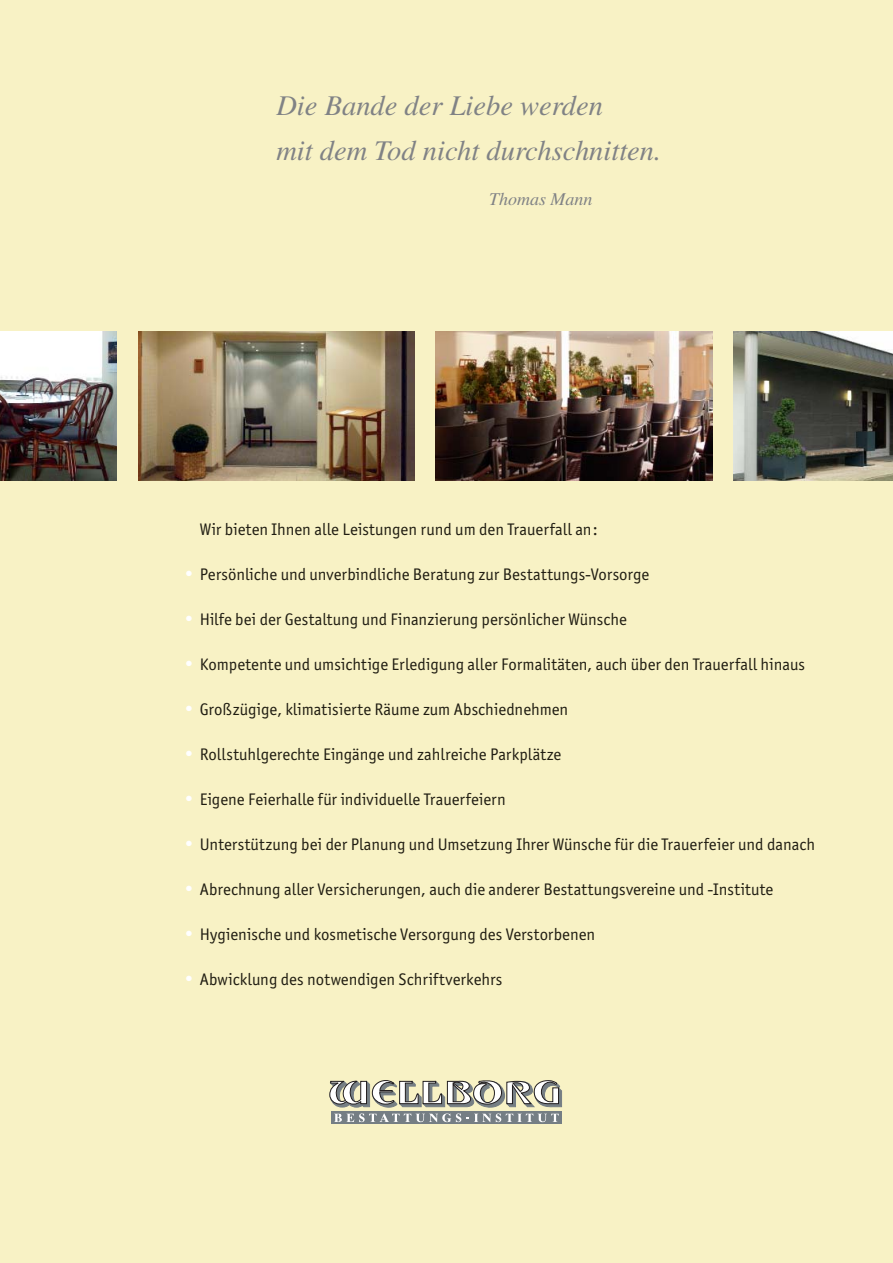
<style>
.page{position:relative;width:893px;height:1263px;background:#f8f2c5}
.page>*{position:absolute;margin:0;border:0;box-sizing:border-box;transform-origin:0 0}
.t1{font:49.5px "Times LT";color:#fff}
.t2{font:italic 28.5px/45px "Times LT";color:#808285}
.t3{font:italic 18px "Times LT";color:#808285}
.t4{font:16.8px "Officina San ITC";color:#201d12}
</style>
<div class="page">
<div style="left:331px;top:1111px;width:231px;height:13px;background:#757e84"></div>
<svg style="left:329px;top:1080px;width:233px;height:42px"></svg>
<img style="left:0;top:332px;width:117px;height:149px">
<img style="left:138px;top:332px;width:277px;height:149px">
<img style="left:436px;top:332px;width:276px;height:149px">
<img style="left:733px;top:332px;width:160px;height:149px">
<h2 class="t2" style="left:276px;top:85px;width:386px">Die Bande der Liebe werden<br>mit dem Tod nicht durchschnitten.</h2>
<p class="t3" style="left:489px;top:192px;width:105px">Thomas Mann</p>
<p class="t4" style="left:200px;top:522px;width:399px">Wir bieten Ihnen alle Leistungen rund um den Trauerfall an:</p>
<h1 class="t1" style="left:183px;top:550px;width:14px">·</h1>
<p class="t4" style="left:200px;top:567px;width:451px">Persönliche und unverbindliche Beratung zur Bestattungs-Vorsorge</p>
<h1 class="t1" style="left:183px;top:595px;width:14px">·</h1>
<p class="t4" style="left:200px;top:612px;width:428px">Hilfe bei der Gestaltung und Finanzierung persönlicher Wünsche</p>
<h1 class="t1" style="left:183px;top:640px;width:14px">·</h1>
<p class="t4" style="left:200px;top:657px;width:607px">Kompetente und umsichtige Erledigung aller Formalitäten, auch über den Trauerfall hinaus</p>
<h1 class="t1" style="left:183px;top:685px;width:14px">·</h1>
<p class="t4" style="left:200px;top:702px;width:370px">Großzügige, klimatisierte Räume zum Abschiednehmen</p>
<h1 class="t1" style="left:183px;top:730px;width:14px">·</h1>
<p class="t4" style="left:200px;top:747px;width:363px">Rollstuhlgerechte Eingänge und zahlreiche Parkplätze</p>
<h1 class="t1" style="left:183px;top:775px;width:14px">·</h1>
<p class="t4" style="left:200px;top:792px;width:308px">Eigene Feierhalle für individuelle Trauerfeiern</p>
<h1 class="t1" style="left:183px;top:820px;width:14px">·</h1>
<p class="t4" style="left:200px;top:837px;width:617px">Unterstützung bei der Planung und Umsetzung Ihrer Wünsche für die Trauerfeier und danach</p>
<h1 class="t1" style="left:183px;top:865px;width:14px">·</h1>
<p class="t4" style="left:200px;top:882px;width:575px">Abrechnung aller Versicherungen, auch die anderer Bestattungsvereine und -Institute</p>
<h1 class="t1" style="left:183px;top:910px;width:14px">·</h1>
<p class="t4" style="left:200px;top:927px;width:397px">Hygienische und kosmetische Versorgung des Verstorbenen</p>
<h1 class="t1" style="left:183px;top:955px;width:14px">·</h1>
<p class="t4" style="left:200px;top:972px;width:304px">Abwicklung des notwendigen Schriftverkehrs</p>
</div>
